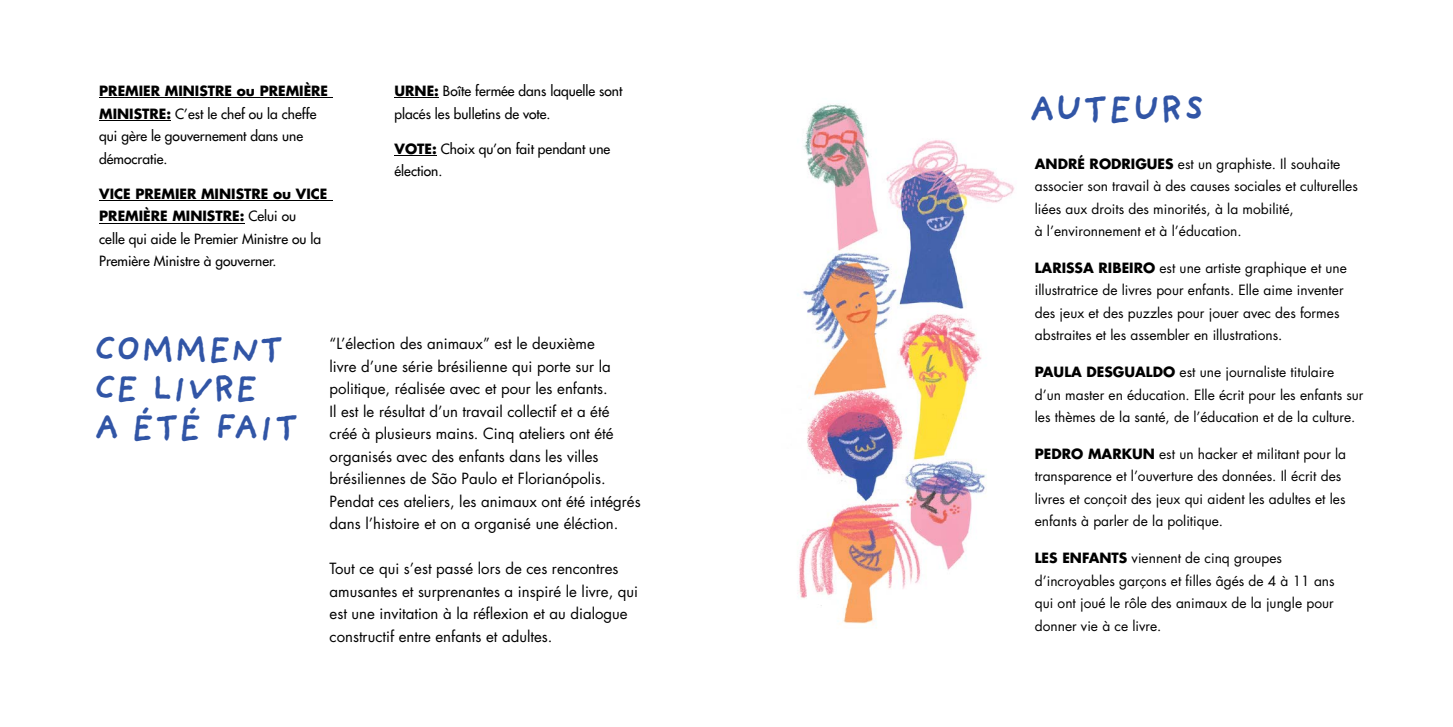
<style>
.page{position:relative;width:1453px;height:727px;background:#fff}
.page>*{position:absolute;margin:0;border:0;box-sizing:border-box;transform-origin:0 0}
.t1{font:700 37.38px "Providence Sans Pro";letter-spacing:.01em;color:#3155a6}
.t2{font:700 36.12px/38.8px "Providence Sans Pro";letter-spacing:-.015em;color:#3155a6}
.t3{font:15px/22.5px "Futura LT";color:#000}
.t4{font:13.75px/22.5px "Futura LT";color:#000}
.t5{font:13.75px/22.5px "Futura LT";color:#000}
.s1{font-weight:700}
</style>
<div class="page">
<img style="left:797px;top:104px;width:218px;height:521px">
<hr style="left:99px;top:97px;width:234px;height:1px;background:#000">
<hr style="left:99px;top:120px;width:72px;height:1px;background:#000">
<hr style="left:99px;top:200px;width:233px;height:1px;background:#000">
<hr style="left:99px;top:223px;width:145px;height:1px;background:#000">
<hr style="left:394px;top:97px;width:45px;height:1px;background:#000">
<hr style="left:394px;top:155px;width:43px;height:1px;background:#000">
<p class="t5" style="left:99px;top:80px;width:230px"><span class="s1">PREMIER MINISTRE ou PREMIÈRE<br>MINISTRE:</span> C’est le chef ou la cheffe qui gère le gouvernement dans une démocratie.</p>
<p class="t5" style="left:99px;top:182px;width:230px"><span class="s1">VICE PREMIER MINISTRE ou VICE<br>PREMIÈRE MINISTRE:</span> Celui ou<br>celle qui aide le Premier Ministre ou la<br>Première Ministre à gouverner.</p>
<p class="t5" style="left:394px;top:80px;width:229px"><span class="s1">URNE:</span> Boîte fermée dans laquelle sont placés les bulletins de vote.</p>
<p class="t5" style="left:394px;top:137px;width:217px"><span class="s1">VOTE:</span> Choix qu’on fait pendant une élection.</p>
<h2 class="t2" style="left:94px;top:329px;width:207px">COMMENT<br>CE LIVRE<br>A ÉTÉ FAIT</h2>
<p class="t3" style="left:330px;top:332px;width:313px">“L’élection des animaux” est le deuxième<br>livre d’une série brésilienne qui porte sur la politique, réalisée avec et pour les enfants.<br>Il est le résultat d’un travail collectif et a été créé à plusieurs mains. Cinq ateliers ont été organisés avec des enfants dans les villes brésiliennes de São Paulo et Florianópolis.<br>Pendat ces ateliers, les animaux ont été intégrés dans l’histoire et on a organisé une éléction.</p>
<p class="t3" style="left:330px;top:557px;width:310px">Tout ce qui s’est passé lors de ces rencontres amusantes et surprenantes a inspiré le livre, qui est une invitation à la réflexion et au dialogue constructif entre enfants et adultes.</p>
<h1 class="t1" style="left:1029px;top:86px;width:178px">AUTEURS</h1>
<p class="t4" style="left:1035px;top:152px;width:324px"><span class="s1">ANDRÉ RODRIGUES</span> est un graphiste. Il souhaite associer son travail à des causes sociales et culturelles liées aux droits des minorités, à la mobilité,<br>à l’environnement et à l’éducation.</p>
<p class="t4" style="left:1035px;top:256px;width:314px"><span class="s1">LARISSA RIBEIRO</span> est une artiste graphique et une illustratrice de livres pour enfants. Elle aime inventer des jeux et des puzzles pour jouer avec des formes abstraites et les assembler en illustrations.</p>
<p class="t4" style="left:1035px;top:361px;width:330px"><span class="s1">PAULA DESGUALDO</span> est une journaliste titulaire d’un master en éducation. Elle écrit pour les enfants sur les thèmes de la santé, de l’éducation et de la culture.</p>
<p class="t4" style="left:1035px;top:442px;width:313px"><span class="s1">PEDRO MARKUN</span> est un hacker et militant pour la transparence et l’ouverture des données. Il écrit des livres et conçoit des jeux qui aident les adultes et les enfants à parler de la politique.</p>
<p class="t4" style="left:1035px;top:546px;width:301px"><span class="s1">LES ENFANTS</span> viennent de cinq groupes d’incroyables garçons et filles âgés de 4 à 11 ans qui ont joué le rôle des animaux de la jungle pour donner vie à ce livre.</p>
</div>
